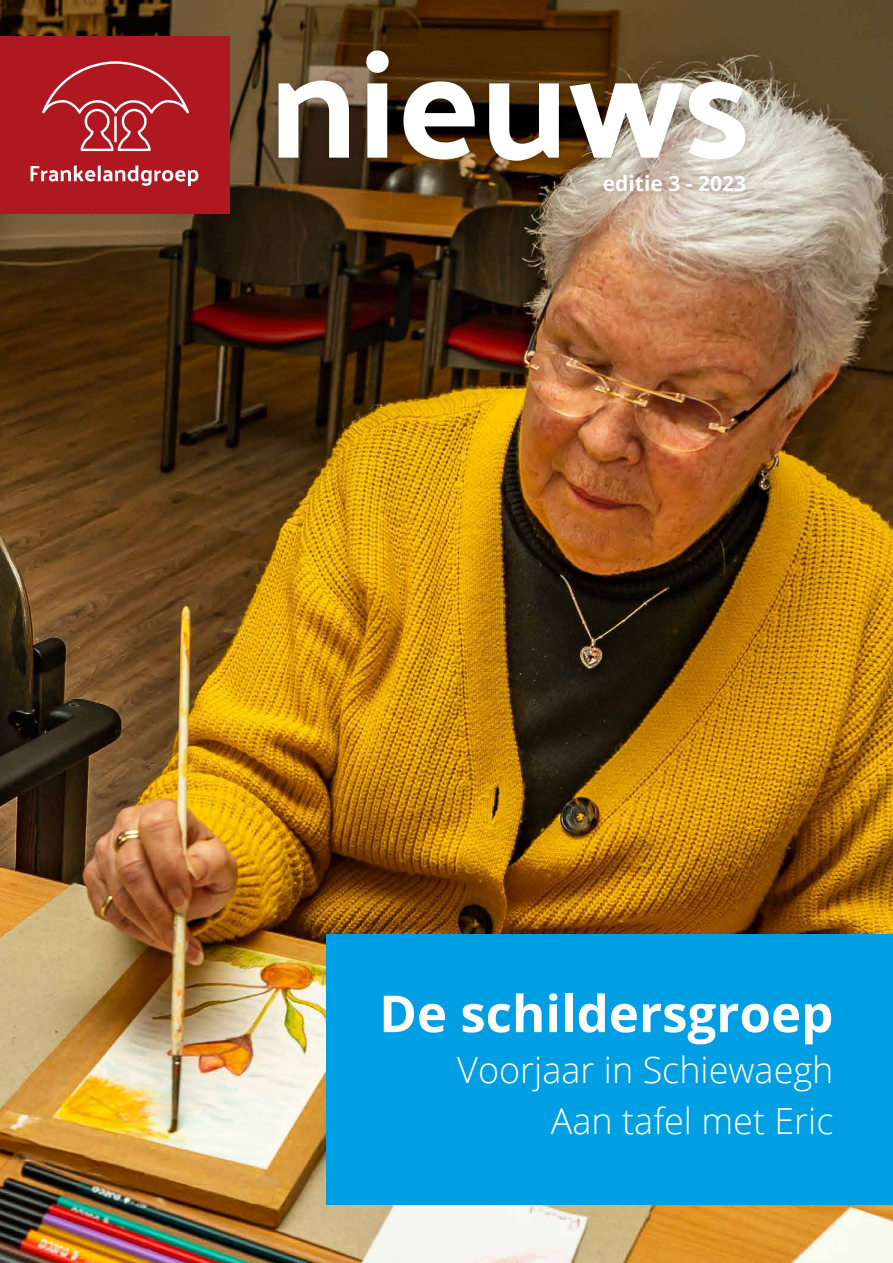
<style>
.page{position:relative;width:893px;height:1263px;background:#fff}
.page>*{position:absolute;margin:0;border:0;box-sizing:border-box;transform-origin:0 0}
.t1{font:700 153.15px "Palanquin";color:#fff}
.t2{font:700 51px "Open Sans";color:#fff}
.t3{font:300 36px/51px "Open Sans";color:#fff;text-align:right}
.t4{font:700 21px "Open Sans";color:#fff}
</style>
<div class="page">
<img style="left:0;top:0;width:893px;height:1263px">
<div style="left:273px;top:45px;width:478px;height:121px;background:#000;opacity:.15"></div>
<div style="left:596px;top:168px;width:157px;height:31px;background:#000;opacity:.15"></div>
<div style="left:0;top:37px;width:229px;height:177px;background:#af1821"></div>
<svg style="left:31px;top:165px;width:64px;height:16px"></svg>
<hr style="left:98px;top:165px;width:3px;height:16px;background:#fff">
<svg style="left:103px;top:165px;width:95px;height:21px"></svg>
<svg style="left:42px;top:61px;width:147px;height:90px"></svg>
<hr style="left:114px;top:116px;width:3px;height:26px;background:#fff">
<div style="left:326px;top:934px;width:567px;height:270px;background:#009fe3"></div>
<h1 class="t1" style="left:269px;top:15px;width:483px">nieuws</h1>
<p class="t4" style="left:603px;top:169px;width:145px">editie 3 - 2023</p>
<h2 class="t2" style="left:379px;top:977px;width:456px">De schildersgroep</h2>
<p class="t3" style="left:457px;top:1043px;width:378px">Voorjaar in Schiewaegh<br>Aan tafel met Eric</p>
</div>
